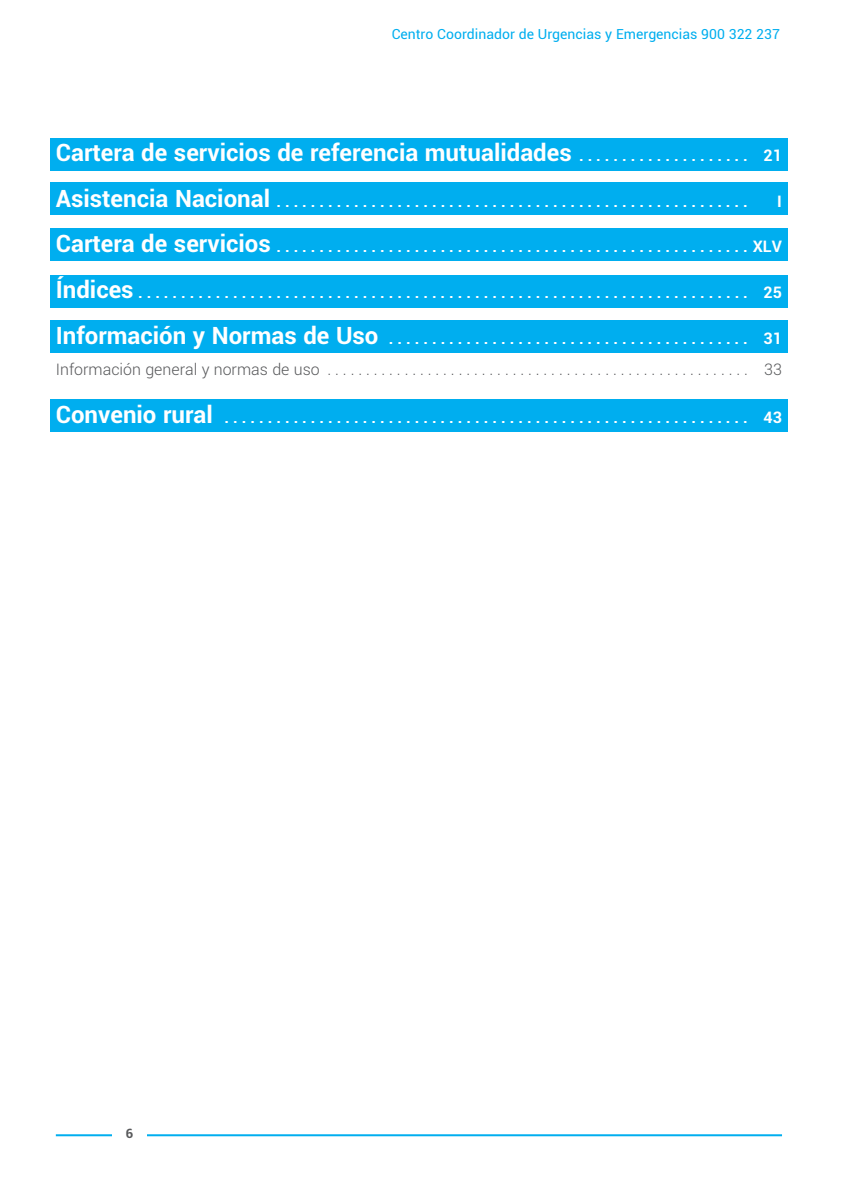
<style>
.page{position:relative;width:851px;height:1192px;background:#fff}
.page>*{position:absolute;margin:0;border:0;box-sizing:border-box;transform-origin:0 0}
.t1{font:700 24px "Roboto";color:#fff}
.t2{font:700 16px "Roboto";color:#fff}
.t3{font:300 16px/31.4px "Roboto";color:#58595b}
.t4{font:14px "Roboto";color:#00aeef}
.t5{font:700 13px "Roboto";color:#58595b}
.s1{font-size:16px}
.s2{font-size:24px}
.s3{font-weight:700;font-size:24px;color:#fff}
.s4{font-weight:700;color:#fff}
</style>
<div class="page">
<div style="left:50px;top:182px;width:737px;height:33px;background:#00aeef"></div>
<div style="left:50px;top:138px;width:737px;height:33px;background:#00aeef"></div>
<div style="left:50px;top:399px;width:737px;height:33px;background:#00aeef"></div>
<div style="left:50px;top:320px;width:737px;height:33px;background:#00aeef"></div>
<div style="left:50px;top:275px;width:737px;height:33px;background:#00aeef"></div>
<div style="left:50px;top:228px;width:737px;height:33px;background:#00aeef"></div>
<hr style="left:56px;top:1134px;width:725px;height:2px;background:#00aeef">
<div style="left:112px;top:1123px;width:35px;height:23px;background:#fff"></div>
<p class="t4" style="left:391px;top:28px;width:389px">Centro Coordinador de Urgencias y Emergencias 900 322 237</p>
<h1 class="t1" style="left:56px;top:142px;width:727px">Cartera de servicios de referencia mutualidades <span class="s1">. . . . . . . . . . . . . . . . . . . . 21</span></h1>
<p class="t2" style="left:56px;top:194px;width:693px"><span class="s2">Asistencia Nacional</span> . . . . . . . . . . . . . . . . . . . . . . . . . . . . . . . . . . . . . . . . . . . . . . . . . . . . . . .</p>
<p class="t2" style="left:777px;top:194px;width:6px">I</p>
<p class="t2" style="left:56px;top:240px;width:727px"><span class="s2">Cartera de servicios</span> . . . . . . . . . . . . . . . . . . . . . . . . . . . . . . . . . . . . . . . . . . . . . . . . . . . . . . . XLV</p>
<p class="t2" style="left:56px;top:286px;width:727px"><span class="s2">Índices</span> . . . . . . . . . . . . . . . . . . . . . . . . . . . . . . . . . . . . . . . . . . . . . . . . . . . . . . . . . . . . . . . . . . . . . . . 25</p>
<p class="t3" style="left:56px;top:324px;width:727px"><span class="s3">Información y Normas de Uso</span> <span class="s4">. . . . . . . . . . . . . . . . . . . . . . . . . . . . . . . . . . . . . . . . . . 31<br></span>Información general y normas de uso . . . . . . . . . . . . . . . . . . . . . . . . . . . . . . . . . . . . . . . . . . . . . . . . . . . . . . . 33</p>
<p class="t2" style="left:56px;top:411px;width:727px"><span class="s2">Convenio rural</span> . . . . . . . . . . . . . . . . . . . . . . . . . . . . . . . . . . . . . . . . . . . . . . . . . . . . . . . . . . . . . 43</p>
<p class="t5" style="left:126px;top:1128px;width:9px">6</p>
</div>
